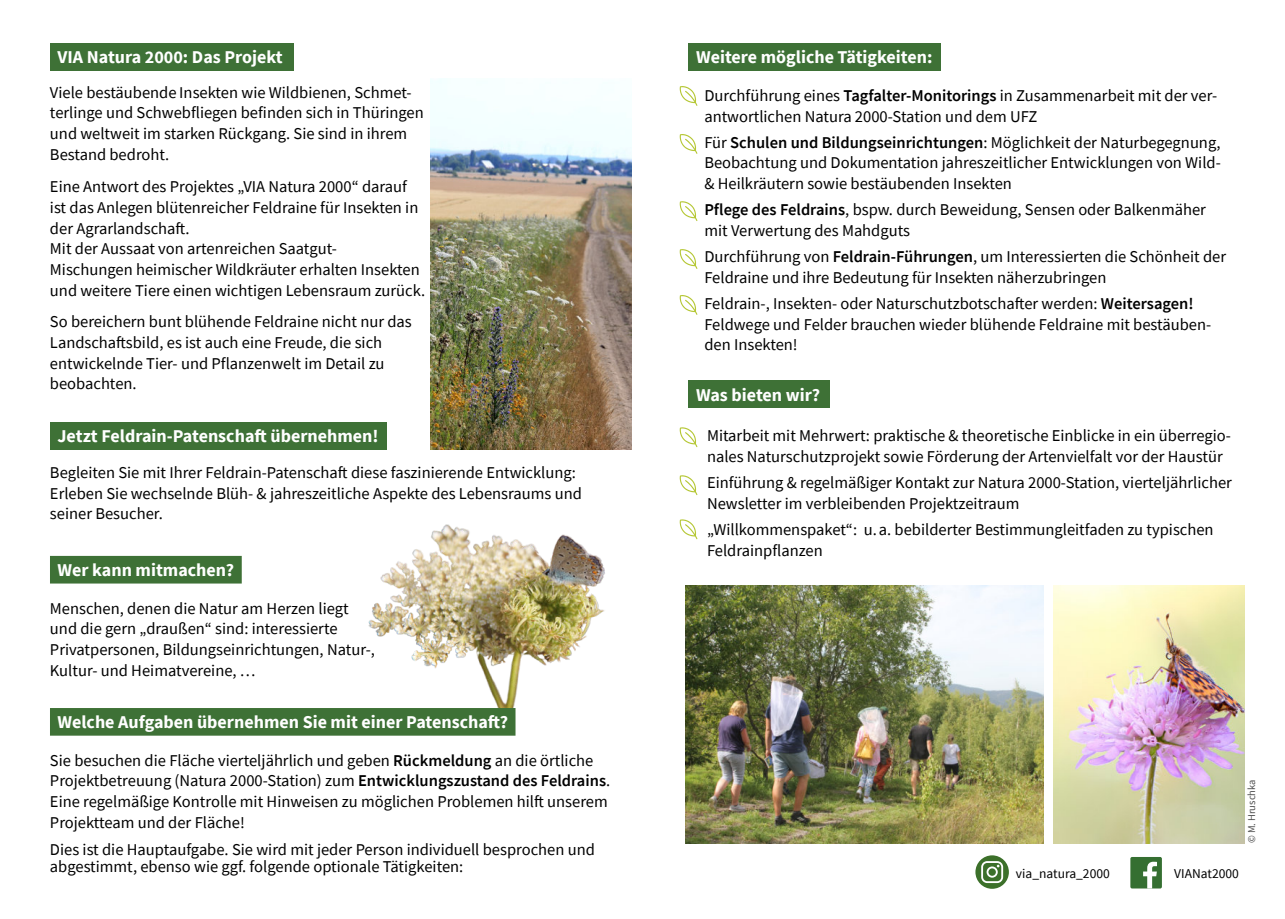
<style>
.page{position:relative;width:1285px;height:919px;background:#fff}
.page>*{position:absolute;margin:0;border:0;box-sizing:border-box;transform-origin:0 0}
.t1{font:700 18px "Source Sans Pro";color:#fff}
.t2{font:16.5px/20.7px "Source Sans Pro";color:#000}
.t3{font:13.5px "Source Sans Pro";color:#000}
.t4{font:10.5px "Source Sans Pro";color:#4d4d4d}
.s1{font-weight:600}
</style>
<div class="page">
<div style="left:50px;top:43px;width:243px;height:28px;background:#3e7136"></div>
<div style="left:688px;top:43px;width:253px;height:28px;background:#3e7136"></div>
<div style="left:688px;top:380px;width:142px;height:28px;background:#3e7136"></div>
<div style="left:50px;top:422px;width:336px;height:28px;background:#3e7136"></div>
<img style="left:368px;top:524px;width:237px;height:188px">
<div style="left:50px;top:556px;width:192px;height:27px;background:#3e7136"></div>
<div style="left:50px;top:708px;width:465px;height:27px;background:#3e7136"></div>
<img style="left:1053px;top:585px;width:191px;height:258px">
<svg style="left:679px;top:86px;width:18px;height:20px"></svg>
<svg style="left:679px;top:134px;width:18px;height:20px"></svg>
<svg style="left:679px;top:201px;width:18px;height:20px"></svg>
<svg style="left:679px;top:249px;width:18px;height:20px"></svg>
<svg style="left:679px;top:295px;width:18px;height:20px"></svg>
<svg style="left:679px;top:427px;width:18px;height:20px"></svg>
<svg style="left:679px;top:475px;width:18px;height:20px"></svg>
<svg style="left:679px;top:519px;width:18px;height:20px"></svg>
<img style="left:685px;top:585px;width:358px;height:258px">
<svg style="left:975px;top:855px;width:33px;height:33px"></svg>
<div style="left:1130px;top:856px;width:31px;height:32px;background:#356f31;border-radius:2px"></div>
<svg style="left:1143px;top:861px;width:13px;height:27px"></svg>
<img style="left:430px;top:78px;width:202px;height:372px">
<p class="t1" style="left:57px;top:50px;width:226px">VIA Natura 2000: Das Projekt</p>
<p class="t1" style="left:696px;top:50px;width:238px">Weitere mögliche Tätigkeiten:</p>
<p class="t2" style="left:50px;top:83px;width:375px">Viele bestäubende Insekten wie Wildbienen, Schmet&shy;terlinge und Schwebfliegen befinden sich in Thüringen und weltweit im starken Rückgang. Sie sind in ihrem Bestand bedroht.</p>
<p class="t2" style="left:50px;top:178px;width:376px">Eine Antwort des Projektes „VIA Natura 2000“ darauf ist das Anlegen blütenreicher Feldraine für Insekten in der Agrarlandschaft.<br>Mit der Aussaat von artenreichen Saatgut-<br>Mischungen heimischer Wildkräuter erhalten Insekten und weitere Tiere einen wichtigen Lebensraum zurück.</p>
<p class="t2" style="left:50px;top:313px;width:363px">So bereichern bunt blühende Feldraine nicht nur das Landschaftsbild, es ist auch eine Freude, die sich entwickelnde Tier- und Pflanzenwelt im Detail zu beobachten.</p>
<p class="t1" style="left:57px;top:429px;width:322px">Jetzt Feldrain-Patenschaft übernehmen!</p>
<p class="t2" style="left:50px;top:463px;width:533px">Begleiten Sie mit Ihrer Feldrain-Patenschaft diese faszinierende Entwicklung:<br>Erleben Sie wechselnde Blüh- &amp; jahreszeitliche Aspekte des Lebensraums und seiner Besucher.</p>
<p class="t1" style="left:57px;top:562px;width:178px">Wer kann mitmachen?</p>
<p class="t2" style="left:50px;top:599px;width:326px">Menschen, denen die Natur am Herzen liegt und die gern „draußen“ sind: interessierte Privatpersonen, Bildungseinrichtungen, Natur-, Kultur- und Heimatvereine, …</p>
<p class="t2" style="left:704px;top:86px;width:514px">Durchführung eines <span class="s1">Tagfalter-Monitorings</span> in Zusammenarbeit mit der ver&shy;antwortlichen Natura 2000-Station und dem UFZ</p>
<p class="t2" style="left:704px;top:133px;width:518px;text-align:justify">Für <span class="s1">Schulen und Bildungseinrichtungen</span>: Möglichkeit der Naturbegegnung, Beobachtung und Dokumentation jahreszeitlicher Entwicklungen von Wild-&amp; Heilkräutern sowie bestäubenden Insekten</p>
<p class="t2" style="left:704px;top:201px;width:503px"><span class="s1">Pflege des Feldrains</span>, bspw. durch Beweidung, Sensen oder Balkenmäher mit Verwertung des Mahdguts</p>
<p class="t2" style="left:704px;top:248px;width:523px">Durchführung von <span class="s1">Feldrain-Führungen</span>, um Interessierten die Schönheit der<br>Feldraine und ihre Bedeutung für Insekten näherzubringen</p>
<p class="t2" style="left:704px;top:294px;width:508px">Feldrain-, Insekten- oder Naturschutzbotschafter werden: <span class="s1">Weitersagen!<br></span>Feldwege und Felder brauchen wieder blühende Feldraine mit bestäuben&shy;den Insekten!</p>
<p class="t1" style="left:696px;top:387px;width:126px">Was bieten wir?</p>
<p class="t2" style="left:707px;top:427px;width:525px">Mitarbeit mit Mehrwert: praktische &amp; theoretische Einblicke in ein überregio&shy;nales Naturschutzprojekt sowie Förderung der Artenvielfalt vor der Haustür</p>
<p class="t2" style="left:707px;top:473px;width:526px">Einführung &amp; regelmäßiger Kontakt zur Natura 2000-Station, vierteljährlicher<br>Newsletter im verbleibenden Projektzeitraum</p>
<p class="t2" style="left:707px;top:520px;width:508px">„Willkommenspaket“: u. a. bebilderter Bestimmungleitfaden zu typischen<br>Feldrainpflanzen</p>
<p class="t1" style="left:57px;top:714px;width:452px">Welche Aufgaben übernehmen Sie mit einer Patenschaft?</p>
<p class="t2" style="left:50px;top:751px;width:561px">Sie besuchen die Fläche vierteljährlich und geben <span class="s1">Rückmeldung</span> an die örtliche Projektbetreuung (Natura 2000-Station) zum <span class="s1">Entwicklungszustand des Feldrains</span>.<br>Eine regelmäßige Kontrolle mit Hinweisen zu möglichen Problemen hilft unserem Projektteam und der Fläche!</p>
<p class="t2" style="left:50px;top:841px;width:546px;line-height:17.9px">Dies ist die Hauptaufgabe. Sie wird mit jeder Person individuell besprochen und abgestimmt, ebenso wie ggf. folgende optionale Tätigkeiten:</p>
<p class="t4" style="left:1246px;top:843px;width:65px;rotate:-90deg">© M. Hruschka</p>
<p class="t3" style="left:1015px;top:867px;width:95px">via_natura_2000</p>
<p class="t3" style="left:1173px;top:867px;width:66px">VIANat2000</p>
</div>
